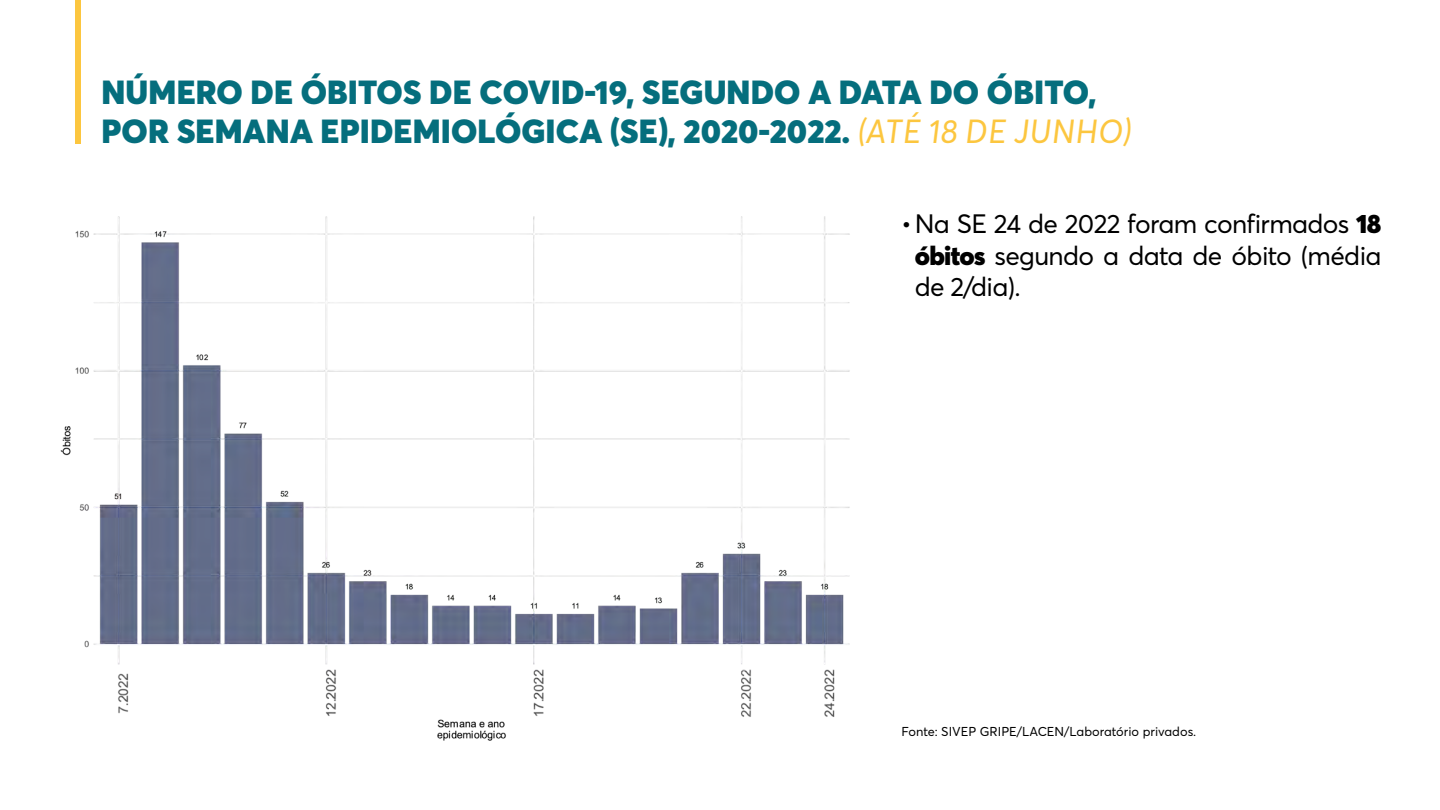
<style>
.page{position:relative;width:1440px;height:810px;background:#fff}
.page>*{position:absolute;margin:0;border:0;box-sizing:border-box;transform-origin:0 0}
.t1{font:900 33px/39px "Averta";letter-spacing:.005em;color:#056e7d}
.t2{font:26.25px/31.5px "Averta";letter-spacing:-.025em;color:#000;text-align:justify}
.t3{font:12.75px "Averta";color:#000}
.s1{font-weight:400;font-style:italic;color:#fcc63f}
.s2{font-weight:900}
</style>
<div class="page">
<div style="left:75px;top:0;width:6px;height:144px;background:#fcc63f"></div>
<img style="left:60px;top:216px;width:790px;height:524px">
<p class="t1" style="left:101px;top:73px;width:1032px">NÚMERO DE ÓBITOS DE COVID-19, SEGUNDO A DATA DO ÓBITO,<br>POR SEMANA EPIDEMIOLÓGICA (SE), 2020-2022. <span class="s1">(ATÉ 18 DE JUNHO)</span></p>
<p class="t2" style="left:915px;top:208px;width:468px;text-indent:-13px">•Na SE 24 de 2022 foram confirmados <span class="s2">18 óbitos</span> segundo a data de óbito (média de 2/dia).</p>
<p class="t3" style="left:902px;top:723px;width:296px">Fonte: SIVEP GRIPE/LACEN/Laboratório privados.</p>
</div>
